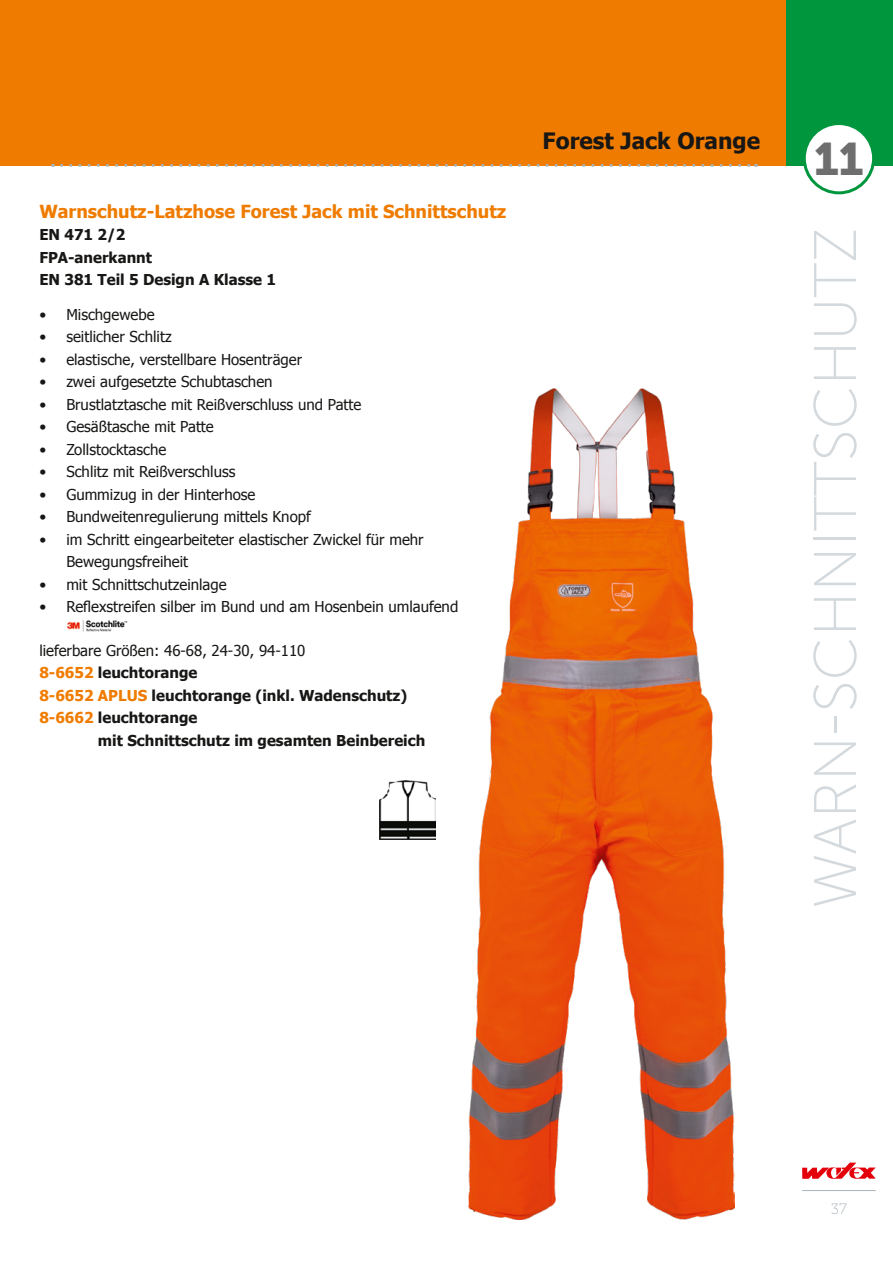
<style>
.page{position:relative;width:893px;height:1263px;background:#fff}
.page>*{position:absolute;margin:0;border:0;box-sizing:border-box;transform-origin:0 0}
.Kapitel_Hochkant{font:60px "Museo Sans 100";color:#d3d9dd}
.Kapitel_Zahl{font:45.45px "Museo Slab 900";color:#6e6e6e}
.Kaiptel_Überschrift{font:700 22.5px "Tahoma";color:#181716}
.t1{font:700 18px "Tahoma";color:#ef7c00}
.t2{font:15px/22.5px "Tahoma";color:#181716}
.t3{font:700 15px/22.5px "Tahoma";color:#181716}
.t4{font:15px "Museo Slab 100";color:#a8b3b9}
.s1{color:#ef7c00}
</style>
<div class="page">
<hr style="left:802px;top:1190px;width:74px;height:1px;background:#a8b3b9">
<svg style="left:802px;top:1162px;width:74px;height:17px"></svg>
<div style="left:0;top:0;width:787px;height:165px;background:#ef7c00"></div>
<svg style="left:62px;top:164px;width:694px;height:3px"></svg>
<img style="left:469px;top:388px;width:266px;height:831px">
<img style="left:379px;top:780px;width:56px;height:59px">
<img style="left:67px;top:620px;width:61px;height:12px">
<div style="left:787px;top:0;width:106px;height:166px;background:#00963e"></div>
<div style="left:804px;top:124px;width:70px;height:69px;background:#fff;border-radius:50%"></div>
<div style="left:803px;top:122px;width:72px;height:72px;border:3px solid #00963e;border-radius:50%"></div>
<p class="t1" style="left:39px;top:199px;width:468px">Warnschutz-Latzhose Forest Jack mit Schnittschutz</p>
<p class="t3" style="left:39px;top:223px;width:88px">EN 471 2/2</p>
<p class="t3" style="left:39px;top:245px;width:114px">FPA-anerkannt</p>
<p class="t3" style="left:39px;top:268px;width:238px">EN 381 Teil 5 Design A Klasse 1</p>
<p class="t2" style="left:39px;top:302px;width:117px">• Mischgewebe</p>
<p class="t2" style="left:39px;top:325px;width:134px">• seitlicher Schlitz</p>
<p class="t2" style="left:39px;top:347px;width:264px">• elastische, verstellbare Hosenträger</p>
<p class="t2" style="left:39px;top:370px;width:235px">• zwei aufgesetzte Schubtaschen</p>
<p class="t2" style="left:39px;top:392px;width:323px">• Brustlatztasche mit Reißverschluss und Patte</p>
<p class="t2" style="left:39px;top:415px;width:176px">• Gesäßtasche mit Patte</p>
<p class="t2" style="left:39px;top:437px;width:129px">• Zollstocktasche</p>
<p class="t2" style="left:39px;top:460px;width:198px">• Schlitz mit Reißverschluss</p>
<p class="t2" style="left:39px;top:482px;width:218px">• Gummizug in der Hinterhose</p>
<p class="t2" style="left:39px;top:505px;width:273px">• Bundweitenregulierung mittels Knopf</p>
<p class="t2" style="left:66px;top:527px;width:359px;text-indent:-27px">• im Schritt eingearbeiteter elastischer Zwickel für mehr<br>Bewegungsfreiheit</p>
<p class="t2" style="left:39px;top:572px;width:189px">• mit Schnittschutzeinlage</p>
<p class="t2" style="left:39px;top:595px;width:420px">• Reflexstreifen silber im Bund und am Hosenbein umlaufend</p>
<p class="t2" style="left:39px;top:638px;width:268px">lieferbare Größen: 46-68, 24-30, 94-110</p>
<p class="t3" style="left:39px;top:661px;width:160px"><span class="s1">8-6652</span> leuchtorange</p>
<p class="t3" style="left:39px;top:683px;width:369px"><span class="s1">8-6652 APLUS</span> leuchtorange (inkl. Wadenschutz)</p>
<p class="t3" style="left:98px;top:706px;width:329px;text-indent:-59px"><span class="s1">8-6662</span> leuchtorange<br>mit Schnittschutz im gesamten Beinbereich</p>
<p class="Kaiptel_Überschrift" style="left:543px;top:125px;width:219px">Forest Jack Orange</p>
<p class="Kapitel_Zahl" style="left:814px;top:133px;width:51px">11</p>
<p class="Kapitel_Hochkant" style="left:803px;top:908px;width:683px;rotate:-90deg">WARN-SCHNITTSCHUTZ</p>
<p class="t4" style="left:831px;top:1200px;width:18px">37</p>
</div>
